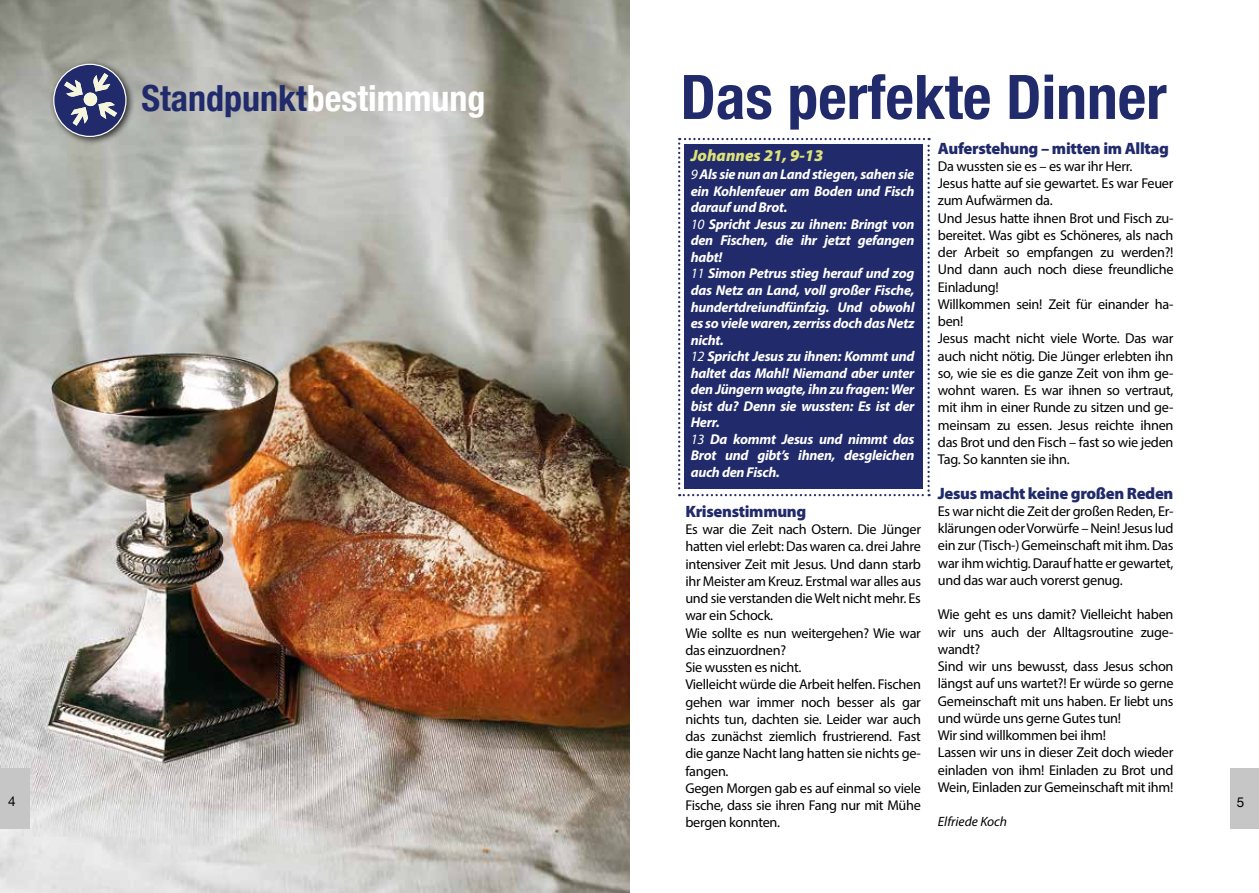
<style>
.page{position:relative;width:1259px;height:893px;background:#fff}
.page>*{position:absolute;margin:0;border:0;box-sizing:border-box;transform-origin:0 0}
.t1{font:700 condensed 61.5px "Helvetica Neue";color:#212b6b}
.t2{font:700 condensed 36px "Helvetica Neue";color:#212b6b}
.t3{font:900 16.5px "Myriad Pro";letter-spacing:-.02em;color:#212b6b}
.t4{font:italic 900 16.5px "Myriad Pro";color:#dce279}
.t5{font:14.25px/17.2px "Myriad Pro";letter-spacing:-.02em;color:#000}
.t6{font:italic 700 14.25px/16.5px "Myriad Pro";letter-spacing:-.02em;color:#fff}
.t7{font:italic 13.5px "Myriad Pro";color:#000}
.t8{font:13.5px "Helvetica Neue";color:#000}
.s1{color:#fff}
.s2{font-weight:400}
</style>
<div class="page">
<img style="left:0;top:0;width:629px;height:893px">
<div style="left:0;top:768px;width:30px;height:61px;background:#c6c6c6"></div>
<div style="left:1230px;top:768px;width:29px;height:61px;background:#c6c6c6"></div>
<div style="left:49px;top:60px;width:86px;height:86px;background:#000;opacity:.75"></div>
<div style="left:54px;top:64px;width:72px;height:72px;background:#212b6b;border-radius:50%"></div>
<div style="left:53px;top:64px;width:74px;height:73px;border:1px solid #fff;border-radius:50%"></div>
<svg style="left:64px;top:73px;width:53px;height:53px"></svg>
<svg style="left:678px;top:138px;width:251px;height:358px;background:#313a75"></svg>
<h2 class="t2" style="left:141px;top:68px;width:345px">Standpunkt<span class="s1">bestimmung</span></h2>
<h1 class="t1" style="left:680px;top:46px;width:488px">Das perfekte Dinner</h1>
<p class="t3" style="left:938px;top:137px;width:233px">Auferstehung – mitten im Alltag</p>
<p class="t5" style="left:938px;top:157px;width:237px">Da wussten sie es – es war ihr Herr.<br>Jesus hatte auf sie gewartet. Es war Feuer zum Aufwärmen da.<br>Und Jesus hatte ihnen Brot und Fisch zu&shy;bereitet. Was gibt es Schöneres, als nach der Arbeit so empfangen zu werden?!<br>Und dann auch noch diese freundliche<br>Einladung!<br>Willkommen sein! Zeit für einander ha&shy;ben!<br>Jesus macht nicht viele Worte. Das war auch nicht nötig. Die Jünger erlebten ihn so, wie sie es die ganze Zeit von ihm ge&shy;wohnt waren. Es war ihnen so vertraut, mit ihm in einer Runde zu sitzen und ge&shy;meinsam zu essen. Jesus reichte ihnen das Brot und den Fisch – fast so wie jeden<br>Tag. So kannten sie ihn.</p>
<p class="t3" style="left:938px;top:482px;width:237px">Jesus macht keine großen Reden</p>
<p class="t5" style="left:938px;top:502px;width:237px;text-align:justify">Es war nicht die Zeit der großen Reden, Er&shy;klärungen oder Vorwürfe – Nein! Jesus lud ein zur (Tisch-) Gemeinschaft mit ihm. Das war ihm wichtig. Darauf hatte er gewartet, und das war auch vorerst genug.</p>
<p class="t5" style="left:938px;top:606px;width:237px">Wie geht es uns damit? Vielleicht haben wir uns auch der Alltagsroutine zuge&shy;wandt?<br>Sind wir uns bewusst, dass Jesus schon längst auf uns wartet?! Er würde so gerne Gemeinschaft mit uns haben. Er liebt uns und würde uns gerne Gutes tun!<br>Wir sind willkommen bei ihm!<br>Lassen wir uns in dieser Zeit doch wieder einladen von ihm! Einladen zu Brot und Wein, Einladen zur Gemeinschaft mit ihm!</p>
<p class="t7" style="left:938px;top:813px;width:71px">Elfriede Koch</p>
<p class="t4" style="left:690px;top:145px;width:134px">Johannes 21, 9-13</p>
<p class="t6" style="left:690px;top:166px;width:225px"><span class="s2">9</span> Als sie nun an Land stiegen, sahen sie ein Kohlenfeuer am Boden und Fisch darauf und Brot.<br><span class="s2">10</span> Spricht Jesus zu ihnen: Bringt von den Fischen, die ihr jetzt gefangen habt!<br><span class="s2">11</span> Simon Petrus stieg herauf und zog das Netz an Land, voll großer Fische, hundertdreiundfünfzig. Und obwohl es so viele waren, zerriss doch das Netz nicht.<br><span class="s2">12</span> Spricht Jesus zu ihnen: Kommt und haltet das Mahl! Niemand aber unter den Jüngern wagte, ihn zu fragen: Wer bist du? Denn sie wussten: Es ist der<br>Herr.<br><span class="s2">13</span> Da kommt Jesus und nimmt das<br>Brot und gibt’s ihnen, desgleichen auch den Fisch.</p>
<p class="t3" style="left:685px;top:500px;width:122px">Krisenstimmung</p>
<p class="t5" style="left:685px;top:520px;width:237px">Es war die Zeit nach Ostern. Die Jünger hatten viel erlebt: Das waren ca. drei Jahre intensiver Zeit mit Jesus. Und dann starb ihr Meister am Kreuz. Erstmal war alles aus und sie verstanden die Welt nicht mehr. Es war ein Schock.<br>Wie sollte es nun weitergehen? Wie war das einzuordnen?<br>Sie wussten es nicht.<br>Vielleicht würde die Arbeit helfen. Fischen gehen war immer noch besser als gar nichts tun, dachten sie. Leider war auch das zunächst ziemlich frustrierend. Fast die ganze Nacht lang hatten sie nichts ge&shy;fangen.<br>Gegen Morgen gab es auf einmal so viele Fische, dass sie ihren Fang nur mit Mühe bergen konnten.</p>
<p class="t8" style="left:8px;top:791px;width:9px">4</p>
<p class="t8" style="left:1236px;top:792px;width:9px">5</p>
</div>
